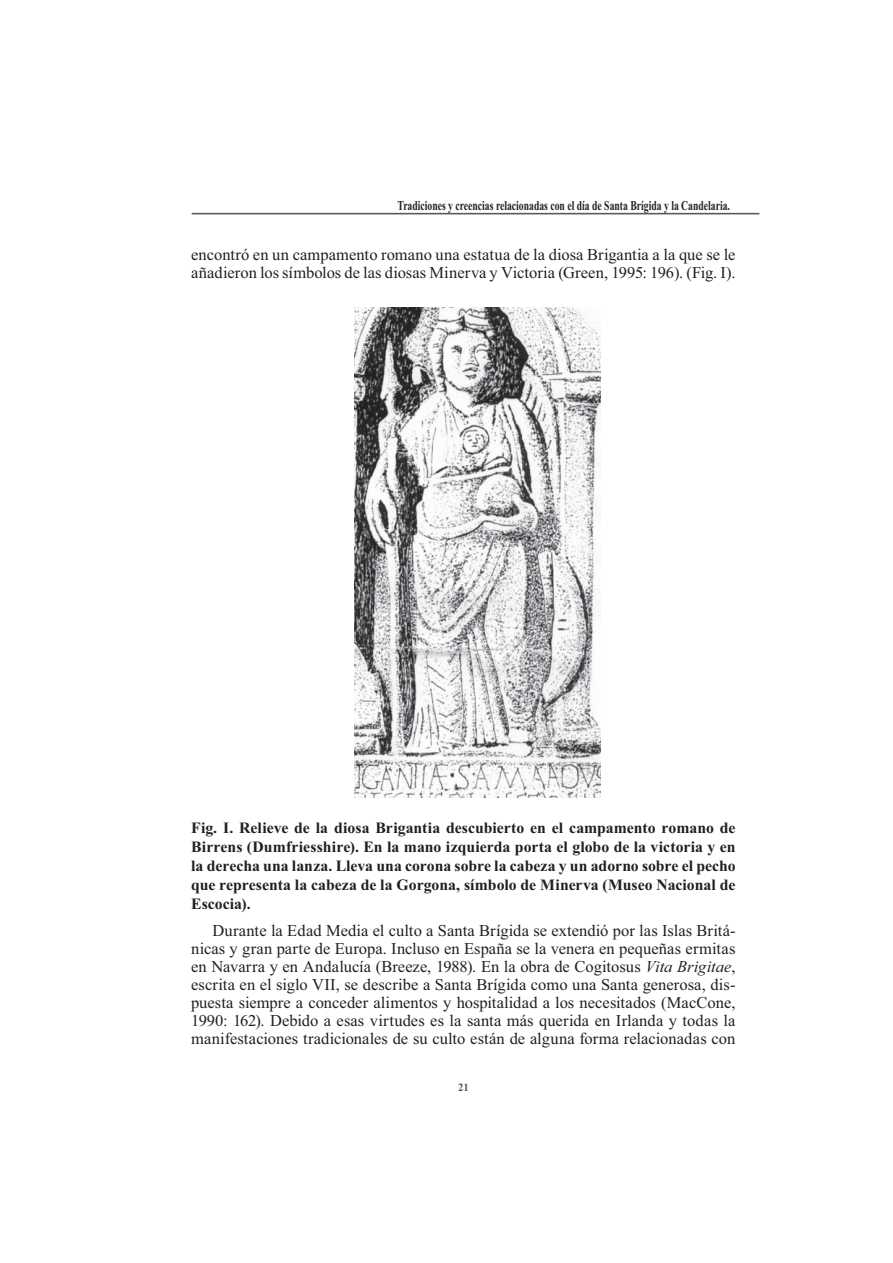
<style>
.page{position:relative;width:893px;height:1263px;background:#fff}
.page>*{position:absolute;margin:0;border:0;box-sizing:border-box;transform-origin:0 0}
.t1{font:16.5px/18px "Times New Roman";color:#231f20}
.t2{font:700 15.75px/18.9px "Times New Roman";color:#231f20;text-align:justify}
.t3{font:700 13.5px "Times New Roman";color:#231f20;scale:.72 1}
.t4{font:700 11.25px "Times New Roman";color:#58595b;scale:.96 1}
.s1{font-style:italic}
</style>
<div class="page">
<hr style="left:192px;top:213px;width:567px;height:1px;background:#58595b">
<img style="left:355px;top:308px;width:246px;height:489px">
<p class="t3" style="left:398px;top:201px;width:463px">Tradiciones y creencias relacionadas con el día de Santa Brígida y la Candelaria.</p>
<p class="t1" style="left:191px;top:247px;width:546px">encontró en un campamento romano una estatua de la diosa Brigantia a la que se le añadieron los símbolos de las diosas Minerva y Victoria (Green, 1995: 196). (Fig. I).</p>
<p class="t2" style="left:191px;top:820px;width:546px">Fig. I. Relieve de la diosa Brigantia descubierto en el campamento romano de Birrens (Dumfriesshire). En la mano izquierda porta el globo de la victoria y en la derecha una lanza. Lleva una corona sobre la cabeza y un adorno sobre el pecho que representa la cabeza de la Gorgona, símbolo de Minerva (Museo Nacional de Escocia).</p>
<p class="t1" style="left:191px;top:923px;width:546px;text-align:justify;text-indent:21px">Durante la Edad Media el culto a Santa Brígida se extendió por las Islas Britá&shy;nicas y gran parte de Europa. Incluso en España se la venera en pequeñas ermitas en Navarra y en Andalucía (Breeze, 1988). En la obra de Cogitosus <span class="s1">Vita Brigitae</span>, escrita en el siglo VII, se describe a Santa Brígida como una Santa generosa, dis&shy;puesta siempre a conceder alimentos y hospitalidad a los necesitados (MacCone, 1990: 162). Debido a esas virtudes es la santa más querida en Irlanda y todas la manifestaciones tradicionales de su culto están de alguna forma relacionadas con</p>
<p class="t4" style="left:458px;top:1084px;width:13px">21</p>
</div>
